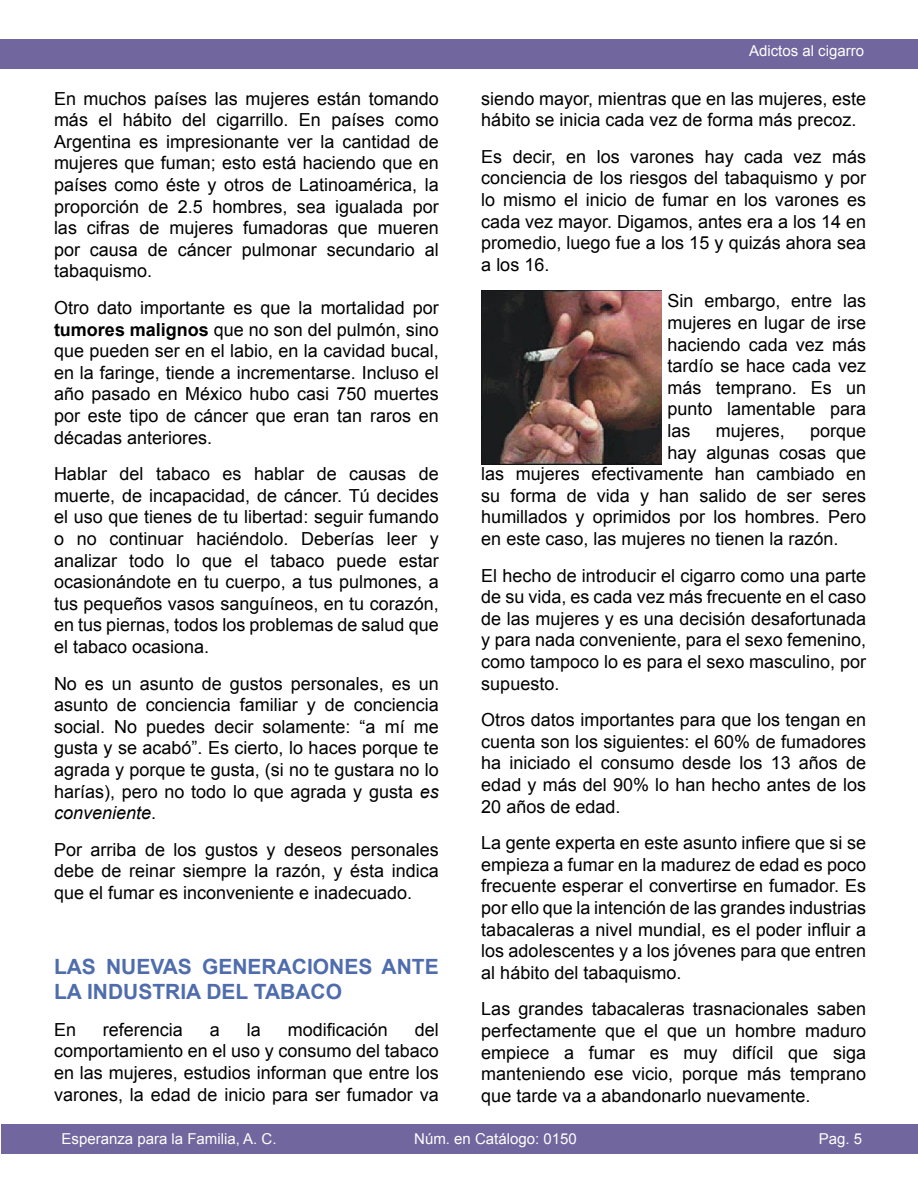
<style>
.page{position:relative;width:918px;height:1188px;background:#fff}
.page>*{position:absolute;margin:0;border:0;box-sizing:border-box;transform-origin:0 0}
.t1{font:700 21px/25.2px "Arial";color:#4f6dad}
.t2{font:18px/21.6px "Arial";color:#000;text-align:justify}
.t3{font:15px "Arial";color:#fff}
.s1{font-weight:700}
.s2{font-style:italic}
</style>
<div class="page">
<div style="left:1px;top:1124px;width:917px;height:29px;background:#71669d"></div>
<div style="left:0;top:39px;width:918px;height:30px;background:#71669d"></div>
<img style="left:481px;top:291px;width:180px;height:174px">
<p class="t2" style="left:54px;top:88px;width:386px">En muchos países las mujeres están tomando más el hábito del cigarrillo. En países como Argentina es impresionante ver la cantidad de mujeres que fuman; esto está haciendo que en países como éste y otros de Latinoamérica, la proporción de 2.5 hombres, sea igualada por las cifras de mujeres fumadoras que mueren por causa de cáncer pulmonar secundario al tabaquismo.</p>
<p class="t2" style="left:54px;top:297px;width:386px">Otro dato importante es que la mortalidad por <span class="s1">tumores malignos</span> que no son del pulmón, sino que pueden ser en el labio, en la cavidad bucal, en la faringe, tiende a incrementarse. Incluso el año pasado en México hubo casi 750 muertes por este tipo de cáncer que eran tan raros en décadas anteriores.</p>
<p class="t2" style="left:54px;top:463px;width:386px">Hablar del tabaco es hablar de causas de muerte, de incapacidad, de cáncer. Tú decides el uso que tienes de tu libertad: seguir fumando o no continuar haciéndolo. Deberías leer y analizar todo lo que el tabaco puede estar ocasionándote en tu cuerpo, a tus pulmones, a tus pequeños vasos sanguíneos, en tu corazón, en tus piernas, todos los problemas de salud que el tabaco ocasiona.</p>
<p class="t2" style="left:54px;top:673px;width:386px">No es un asunto de gustos personales, es un asunto de conciencia familiar y de conciencia social. No puedes decir solamente: “a mí me gusta y se acabó”. Es cierto, lo haces porque te agrada y porque te gusta, (si no te gustara no lo harías), pero no todo lo que agrada y gusta <span class="s2">es conveniente</span>.</p>
<p class="t2" style="left:54px;top:839px;width:386px">Por arriba de los gustos y deseos personales debe de reinar siempre la razón, y ésta indica que el fumar es inconveniente e inadecuado.</p>
<p class="t1" style="left:54px;top:955px;width:386px">LAS NUEVAS GENERACIONES ANTE<br>LA INDUSTRIA DEL TABACO</p>
<p class="t2" style="left:54px;top:1019px;width:24px">En</p>
<p class="t2" style="left:103px;top:1019px;width:82px">referencia</p>
<p class="t2" style="left:210px;top:1019px;width:12px">a</p>
<p class="t2" style="left:247px;top:1019px;width:16px">la</p>
<p class="t2" style="left:288px;top:1019px;width:102px">modificación</p>
<p class="t2" style="left:54px;top:1019px;width:386px;text-indent:361px">del comportamiento en el uso y consumo del tabaco en las mujeres, estudios informan que entre los varones, la edad de inicio para ser fumador va</p>
<p class="t3" style="left:749px;top:41px;width:117px">Adictos al cigarro</p>
<p class="t2" style="left:481px;top:88px;width:386px">siendo mayor, mientras que en las mujeres, este hábito se inicia cada vez de forma más precoz.</p>
<p class="t2" style="left:481px;top:146px;width:386px">Es decir, en los varones hay cada vez más conciencia de los riesgos del tabaquismo y por lo mismo el inicio de fumar en los varones es cada vez mayor. Digamos, antes era a los 14 en promedio, luego fue a los 15 y quizás ahora sea a los 16.</p>
<p class="t2" style="left:668px;top:290px;width:200px">Sin embargo, entre las mujeres en lugar de irse haciendo cada vez más tardío se hace cada vez más temprano. Es un punto lamentable para las</p>
<p class="t2" style="left:716px;top:420px;width:71px">mujeres,</p>
<p class="t2" style="left:810px;top:420px;width:58px">porque</p>
<p class="t2" style="left:668px;top:442px;width:200px">hay algunas cosas que</p>
<p class="t2" style="left:481px;top:463px;width:386px">las mujeres efectivamente han cambiado en</p>
<p class="t2" style="left:481px;top:485px;width:386px">su forma de vida y han salido de ser seres</p>
<p class="t2" style="left:481px;top:506px;width:386px">humillados y oprimidos por los hombres. Pero</p>
<p class="t2" style="left:481px;top:528px;width:359px">en este caso, las mujeres no tienen la razón.</p>
<p class="t2" style="left:481px;top:565px;width:386px">El hecho de introducir el cigarro como una parte de su vida, es cada vez más frecuente en el caso de las mujeres y es una decisión desafortunada y para nada conveniente, para el sexo femenino, como tampoco lo es para el sexo masculino, por supuesto.</p>
<p class="t2" style="left:481px;top:709px;width:386px">Otros datos importantes para que los tengan en cuenta son los siguientes: el 60% de fumadores ha iniciado el consumo desde los 13 años de edad y más del 90% lo han hecho antes de los 20 años de edad.</p>
<p class="t2" style="left:481px;top:832px;width:386px">La gente experta en este asunto infiere que si se empieza a fumar en la madurez de edad es poco frecuente esperar el convertirse en fumador. Es por ello que la intención de las grandes industrias tabacaleras a nivel mundial, es el poder influir a los adolescentes y a los jóvenes para que entren al hábito del tabaquismo.</p>
<p class="t2" style="left:481px;top:998px;width:386px">Las grandes tabacaleras trasnacionales saben perfectamente que el que un hombre maduro empiece a fumar es muy difícil que siga manteniendo ese vicio, porque más temprano que tarde va a abandonarlo nuevamente.</p>
<p class="t3" style="left:62px;top:1129px;width:217px">Esperanza para la Familia, A. C.</p>
<p class="t3" style="left:414px;top:1129px;width:164px">Núm. en Catálogo: 0150</p>
<p class="t3" style="left:819px;top:1129px;width:45px">Pag. 5</p>
</div>
